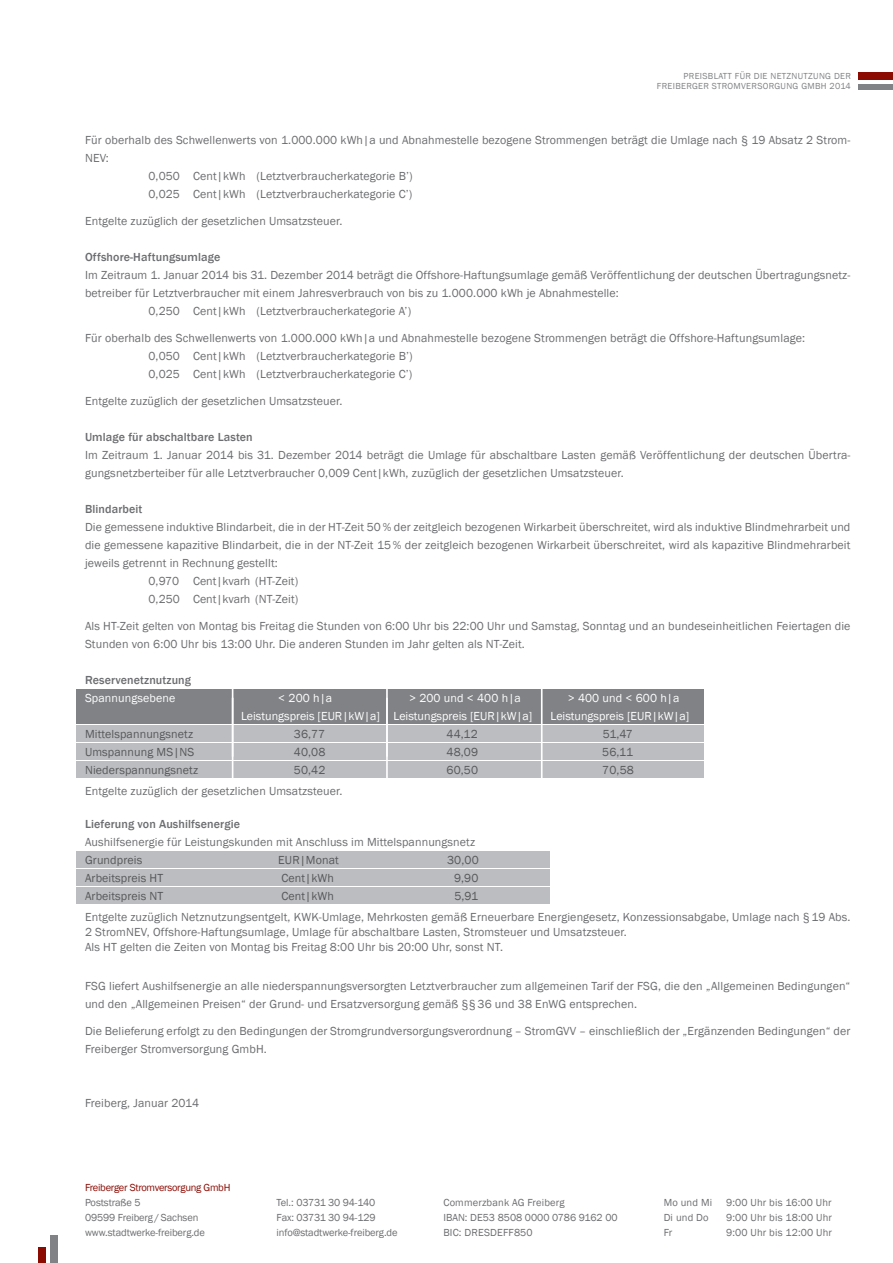
<style>
.page{position:relative;width:893px;height:1263px;background:#fff}
.page>*{position:absolute;margin:0;border:0;box-sizing:border-box;transform-origin:0 0}
.t1{font:12px/18px "Franklin Gothic";letter-spacing:.01em;color:#6c6d70}
.t2{font:12px "Franklin Gothic";letter-spacing:.01em;color:#57585a}
.t3{font:12px "Franklin Gothic";color:#fff}
.t4{font:500 12px "Franklin Gothic";letter-spacing:.01em;color:#6c6d70}
.t5{font:10.5px/15.1px "Franklin Gothic";letter-spacing:-.01em;color:#6c6d70}
.t6{font:10.5px/15px "Franklin Gothic";letter-spacing:.015em;color:#6c6d70}
.t7{font:10.5px "Franklin Gothic";letter-spacing:-.025em;color:#8b0a02}
.t8{font:9px/10.5px "Franklin Gothic";letter-spacing:.035em;color:#808285;text-align:right}
</style>
<div class="page">
<div style="left:77px;top:690px;width:627px;height:34px;background:#808285"></div>
<div style="left:77px;top:726px;width:627px;height:16px;background:#bcbdc0"></div>
<div style="left:77px;top:852px;width:473px;height:16px;background:#bcbdc0"></div>
<div style="left:77px;top:743px;width:627px;height:17px;background:#bcbdc0"></div>
<div style="left:77px;top:869px;width:473px;height:17px;background:#bcbdc0"></div>
<div style="left:77px;top:761px;width:627px;height:17px;background:#bcbdc0"></div>
<div style="left:77px;top:887px;width:473px;height:17px;background:#bcbdc0"></div>
<div style="left:39px;top:1247px;width:7px;height:16px;background:#8b0a02"></div>
<div style="left:51px;top:1235px;width:7px;height:28px;background:#808285"></div>
<hr style="left:232px;top:688px;width:1px;height:94px;background:#fff">
<hr style="left:386px;top:688px;width:2px;height:94px;background:#fff">
<hr style="left:541px;top:688px;width:2px;height:94px;background:#fff">
<div style="left:859px;top:72px;width:34px;height:7px;background:#8b0a02"></div>
<div style="left:859px;top:84px;width:34px;height:6px;background:#808285"></div>
<p class="t8" style="left:657px;top:71px;width:196px">PREISBLATT FÜR DIE NETZNUTZUNG DER<br>FREIBERGER STROMVERSORGUNG GMBH 2014</p>
<p class="t1" style="left:85px;top:131px;width:767px">Für oberhalb des Schwellenwerts von 1.000.000 kWh|a und Abnahmestelle bezogene Strommengen beträgt die Umlage nach § 19 Absatz 2 Strom-</p>
<p class="t1" style="left:85px;top:149px;width:25px">NEV:</p>
<p class="t1" style="left:148px;top:167px;width:266px">0,050 Cent|kWh (Letztverbraucherkategorie B’)</p>
<p class="t1" style="left:148px;top:185px;width:265px">0,025 Cent|kWh (Letztverbraucherkategorie C’)</p>
<p class="t1" style="left:85px;top:212px;width:259px">Entgelte zuzüglich der gesetzlichen Umsatzsteuer.</p>
<p class="t4" style="left:85px;top:250px;width:137px">Offshore-Haftungsumlage</p>
<p class="t1" style="left:85px;top:266px;width:767px">Im Zeitraum 1. Januar 2014 bis 31. Dezember 2014 beträgt die Offshore-Haftungsumlage gemäß Veröffentlichung der deutschen Übertragungsnetz-</p>
<p class="t1" style="left:85px;top:284px;width:535px">betreiber für Letztverbraucher mit einem Jahresverbrauch von bis zu 1.000.000 kWh je Abnahmestelle:</p>
<p class="t1" style="left:148px;top:302px;width:264px">0,250 Cent|kWh (Letztverbraucherkategorie A’)</p>
<p class="t1" style="left:148px;top:329px;width:658px;text-indent:-63px">Für oberhalb des Schwellenwerts von 1.000.000 kWh|a und Abnahmestelle bezogene Strommengen beträgt die Offshore-Haftungsumlage:<br>0,050 Cent|kWh (Letztverbraucherkategorie B’)<br>0,025 Cent|kWh (Letztverbraucherkategorie C’)</p>
<p class="t1" style="left:85px;top:392px;width:259px">Entgelte zuzüglich der gesetzlichen Umsatzsteuer.</p>
<p class="t4" style="left:85px;top:430px;width:169px">Umlage für abschaltbare Lasten</p>
<p class="t1" style="left:85px;top:446px;width:767px">Im Zeitraum 1. Januar 2014 bis 31. Dezember 2014 beträgt die Umlage für abschaltbare Lasten gemäß Veröffentlichung der deutschen Übertra&shy;gungsnetzberteiber für alle Letztverbraucher 0,009 Cent|kWh, zuzüglich der gesetzlichen Umsatzsteuer.</p>
<p class="t4" style="left:85px;top:502px;width:59px">Blindarbeit</p>
<p class="t1" style="left:85px;top:518px;width:767px">Die gemessene induktive Blindarbeit, die in der HT-Zeit 50 % der zeitgleich bezogenen Wirkarbeit überschreitet, wird als induktive Blindmehrarbeit und</p>
<p class="t1" style="left:85px;top:536px;width:767px">die gemessene kapazitive Blindarbeit, die in der NT-Zeit 15% der zeitgleich bezogenen Wirkarbeit überschreitet, wird als kapazitive Blindmehrarbeit</p>
<p class="t1" style="left:85px;top:554px;width:194px">jeweils getrennt in Rechnung gestellt:</p>
<p class="t1" style="left:148px;top:572px;width:151px">0,970 Cent|kvarh (HT-Zeit)</p>
<p class="t1" style="left:148px;top:590px;width:152px">0,250 Cent|kvarh (NT-Zeit)</p>
<p class="t1" style="left:85px;top:617px;width:767px">Als HT-Zeit gelten von Montag bis Freitag die Stunden von 6:00 Uhr bis 22:00 Uhr und Samstag, Sonntag und an bundeseinheitlichen Feiertagen die<br>Stunden von 6:00 Uhr bis 13:00 Uhr. Die anderen Stunden im Jahr gelten als NT-Zeit.</p>
<p class="t4" style="left:85px;top:673px;width:108px">Reservenetznutzung</p>
<p class="t3" style="left:85px;top:691px;width:92px">Spannungsebene</p>
<p class="t3" style="left:278px;top:691px;width:55px">&lt; 200 h|a</p>
<p class="t3" style="left:409px;top:691px;width:113px">&gt; 200 und &lt; 400 h|a</p>
<p class="t3" style="left:568px;top:691px;width:113px">&gt; 400 und &lt; 600 h|a</p>
<p class="t3" style="left:241px;top:709px;width:293px">Leistungspreis [EUR|kW|a] Leistungspreis [EUR|kW|a]</p>
<p class="t3" style="left:550px;top:709px;width:140px">Leistungspreis [EUR|kW|a]</p>
<p class="t2" style="left:85px;top:727px;width:110px">Mittelspannungsnetz</p>
<p class="t2" style="left:294px;top:727px;width:33px">36,77</p>
<p class="t2" style="left:446px;top:727px;width:33px">44,12</p>
<p class="t2" style="left:603px;top:727px;width:32px">51,47</p>
<p class="t2" style="left:85px;top:745px;width:111px">Umspannung MS|NS</p>
<p class="t2" style="left:294px;top:745px;width:33px">40,08</p>
<p class="t2" style="left:446px;top:745px;width:33px">48,09</p>
<p class="t2" style="left:602px;top:745px;width:32px">56,11</p>
<p class="t2" style="left:85px;top:763px;width:115px">Niederspannungsnetz</p>
<p class="t2" style="left:294px;top:763px;width:33px">50,42</p>
<p class="t2" style="left:446px;top:763px;width:33px">60,50</p>
<p class="t2" style="left:602px;top:763px;width:33px">70,58</p>
<p class="t1" style="left:85px;top:782px;width:259px">Entgelte zuzüglich der gesetzlichen Umsatzsteuer.</p>
<p class="t4" style="left:85px;top:817px;width:157px">Lieferung von Aushilfsenergie</p>
<p class="t1" style="left:85px;top:833px;width:392px">Aushilfsenergie für Leistungskunden mit Anschluss im Mittelspannungsnetz</p>
<p class="t2" style="left:85px;top:853px;width:59px">Grundpreis</p>
<p class="t2" style="left:278px;top:853px;width:62px">EUR|Monat</p>
<p class="t2" style="left:447px;top:853px;width:33px">30,00</p>
<p class="t2" style="left:85px;top:871px;width:80px">Arbeitspreis HT</p>
<p class="t2" style="left:281px;top:871px;width:54px">Cent|kWh</p>
<p class="t2" style="left:454px;top:871px;width:26px">9,90</p>
<p class="t2" style="left:85px;top:889px;width:80px">Arbeitspreis NT</p>
<p class="t2" style="left:281px;top:889px;width:54px">Cent|kWh</p>
<p class="t2" style="left:454px;top:889px;width:25px">5,91</p>
<p class="t1" style="left:85px;top:910px;width:767px;line-height:15px">Entgelte zuzüglich Netznutzungsentgelt, KWK-Umlage, Mehrkosten gemäß Erneuerbare Energiengesetz, Konzessionsabgabe, Umlage nach § 19 Abs.<br>2 StromNEV, Offshore-Haftungsumlage, Umlage für abschaltbare Lasten, Stromsteuer und Umsatzsteuer.<br>Als HT gelten die Zeiten von Montag bis Freitag 8:00 Uhr bis 20:00 Uhr, sonst NT.</p>
<p class="t1" style="left:85px;top:977px;width:767px">FSG liefert Aushilfsenergie an alle niederspannungsversorgten Letztverbraucher zum allgemeinen Tarif der FSG, die den „Allgemeinen Bedingungen“ und den „Allgemeinen Preisen“ der Grund- und Ersatzversorgung gemäß §§36 und 38 EnWG entsprechen.</p>
<p class="t1" style="left:85px;top:1022px;width:767px">Die Belieferung erfolgt zu den Bedingungen der Stromgrundversorgungsverordnung – StromGVV – einschließlich der „Ergänzenden Bedingungen“ der<br>Freiberger Stromversorgung GmbH.</p>
<p class="t1" style="left:85px;top:1094px;width:116px">Freiberg, Januar 2014</p>
<p class="t7" style="left:85px;top:1180px;width:147px">Freiberger Stromversorgung GmbH</p>
<p class="t5" style="left:85px;top:1195px;width:121px">Poststraße 5<br>09599 Freiberg / Sachsen www.stadtwerke-freiberg.de</p>
<p class="t5" style="left:277px;top:1195px;width:122px">Tel.: 03731 30 94-140<br>Fax: 03731 30 94-129 info@stadtwerke-freiberg.de</p>
<p class="t5" style="left:664px;top:1195px;width:50px">Mo und Mi</p>
<p class="t6" style="left:726px;top:1195px;width:107px">9:00 Uhr bis 16:00 Uhr</p>
<p class="t6" style="left:443px;top:1195px;width:176px">Commerzbank AG Freiberg<br>IBAN: DE53 8508 0000 0786 9162 00<br>BIC: DRESDEFF850</p>
<p class="t5" style="left:664px;top:1210px;width:46px">Di und Do</p>
<p class="t6" style="left:726px;top:1210px;width:107px">9:00 Uhr bis 18:00 Uhr</p>
<p class="t5" style="left:664px;top:1225px;width:10px">Fr</p>
<p class="t6" style="left:726px;top:1225px;width:108px">9:00 Uhr bis 12:00 Uhr</p>
</div>
